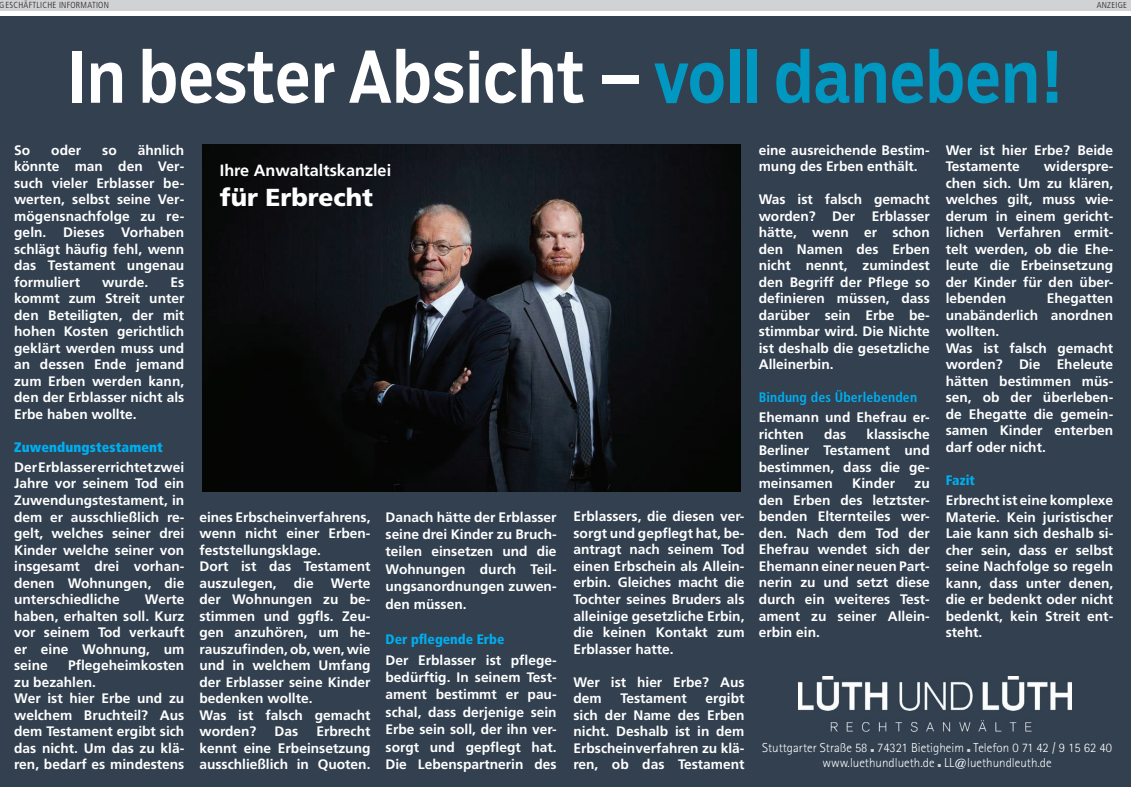
<style>
.page{position:relative;width:1131px;height:787px;background:#fff}
.page>*{position:absolute;margin:0;border:0;box-sizing:border-box;transform-origin:0 0}
.t1{font:500 70px "Salvo Sans Cond";letter-spacing:.01em;color:#fff}
.t2{font:900 24.62px "Frutiger";color:#fff}
.t3{font:700 16.25px "Frutiger";color:#fff}
.t4{font:700 13.75px/16.5px "Frutiger";color:#fff;text-align:justify}
.t5{font:700 condensed 13.75px "Frutiger";letter-spacing:.01em;color:#00aeef}
.t6{font:900 condensed 13.75px "Frutiger";color:#00aeef}
.t7{font:900 condensed 13.75px "Frutiger";letter-spacing:.01em;color:#00aeef}
.t8{font:300 13px/15.6px "Rotis Sans Serif";color:#fff;text-align:center}
.t9{font:300 condensed 8.75px "Frutiger";letter-spacing:.03em;color:#231f20}
.s1{color:#0098c1}
.s2{color:#d1d2d4}
</style>
<div class="page">
<div style="left:0;top:17px;width:1129px;height:770px;background:#324050"></div>
<img style="left:798px;top:676px;width:273px;height:55px">
<div style="left:0;top:0;width:1130px;height:11px;background:#d1d2d4"></div>
<img style="left:202px;top:144px;width:538px;height:347px">
<p class="t9" style="left:0;top:0;width:110px">GESCHÄFTLICHE INFORMATION</p>
<p class="t9" style="left:1096px;top:0;width:32px">ANZEIGE</p>
<h1 class="t1" style="left:67px;top:30px;width:997px">In bester Absicht – <span class="s1">voll daneben!</span></h1>
<p class="t4" style="left:14px;top:142px;width:172px;text-indent:124px">ähnlich könnte man den Ver&shy;such vieler Erblasser be&shy;werten, selbst seine Ver&shy;mögensnachfolge zu re&shy;geln. Dieses Vorhaben schlägt häufig fehl, wenn das Testament ungenau formuliert</p>
<p class="t4" style="left:14px;top:142px;width:18px">So</p>
<p class="t4" style="left:51px;top:142px;width:31px">oder</p>
<p class="t4" style="left:102px;top:142px;width:16px">so</p>
<p class="t4" style="left:102px;top:274px;width:47px">wurde.</p>
<p class="t4" style="left:14px;top:274px;width:172px;text-indent:156px">Es kommt zum Streit unter den Beteiligten, der mit hohen Kosten gerichtlich geklärt werden muss und an dessen Ende jemand zum Erben werden kann, den der Erblasser nicht als Erbe haben wollte.</p>
<p class="t7" style="left:14px;top:439px;width:150px">Zuwendungstestament</p>
<p class="t4" style="left:14px;top:459px;width:172px">Der Erblasser errichtet zwei Jahre vor seinem Tod ein Zuwendungstestament, in dem er ausschließlich re&shy;gelt, welches seiner drei Kinder welche seiner von insgesamt drei vorhan&shy;denen Wohnungen, die unterschiedliche</p>
<p class="t4" style="left:14px;top:591px;width:172px;text-indent:131px">Werte haben, erhalten soll. Kurz vor seinem Tod verkauft er eine Wohnung, um seine</p>
<p class="t4" style="left:14px;top:657px;width:172px;text-align:left;text-indent:54px">Pflegeheimkosten zu bezahlen.<br>Wer ist hier Erbe und zu welchem Bruchteil? Aus dem Testament ergibt sich das nicht. Um das zu klä&shy;ren, bedarf es mindestens</p>
<p class="t3" style="left:220px;top:161px;width:173px">Ihre Anwaltaltskanzlei</p>
<h2 class="t2" style="left:220px;top:182px;width:155px">für Erbrecht</h2>
<p class="t4" style="left:199px;top:508px;width:172px;text-align:left">eines Erbscheinverfahrens, wenn nicht einer Erben&shy;feststellungsklage.<br>Dort ist das Testament auszulegen,</p>
<p class="t4" style="left:294px;top:574px;width:21px">die</p>
<p class="t4" style="left:199px;top:574px;width:172px;text-align:left;text-indent:131px">Werte der Wohnungen zu be&shy;stimmen und ggfls. Zeu&shy;gen anzuhören, um he&shy;rauszufinden, ob, wen, wie und in welchem Umfang der Erblasser seine Kinder bedenken wollte.<br>Was ist falsch gemacht worden?</p>
<p class="t4" style="left:199px;top:723px;width:172px;text-indent:117px">Erbrecht kennt eine Erbeinsetzung ausschließlich in Quoten.</p>
<p class="t4" style="left:274px;top:723px;width:25px">Das</p>
<p class="t4" style="left:385px;top:508px;width:172px;line-height:17.4px">Danach hätte der Erblasser seine drei Kinder zu Bruch&shy;teilen einsetzen und die Wohnungen durch Teil&shy;ungsanordnungen zuwen&shy;den müssen.</p>
<p class="t6" style="left:385px;top:630px;width:120px">Der pflegende Erbe</p>
<p class="t4" style="left:385px;top:651px;width:172px;line-height:17.4px">Der Erblasser ist pflege&shy;bedürftig. In seinem Test&shy;ament bestimmt er pau&shy;schal, dass derjenige sein Erbe sein soll, der ihn ver&shy;sorgt und gepflegt hat.<br>Die Lebenspartnerin des</p>
<p class="t4" style="left:573px;top:508px;width:172px">Erblassers, die diesen ver&shy;sorgt und gepflegt hat, be&shy;antragt nach seinem Tod einen Erbschein als Allein&shy;erbin. Gleiches macht die Tochter seines Bruders als alleinige gesetzliche Erbin, die keinen Kontakt zum Erblasser hatte.</p>
<p class="t4" style="left:573px;top:673px;width:172px">Wer ist hier Erbe? Aus dem</p>
<p class="t4" style="left:573px;top:690px;width:172px;text-indent:132px">ergibt sich der Name des Erben nicht. Deshalb ist in dem Erbscheinverfahren zu klä&shy;ren, ob das Testament</p>
<p class="t4" style="left:620px;top:690px;width:68px">Testament</p>
<p class="t4" style="left:758px;top:142px;width:172px">eine ausreichende Bestim&shy;mung des Erben enthält.</p>
<p class="t4" style="left:758px;top:191px;width:172px">Was ist falsch gemacht worden? Der Erblasser hätte, wenn er schon den Namen des Erben nicht nennt, zumindest den Begriff der Pflege so definieren müssen, dass darüber sein Erbe be&shy;stimmbar wird. Die Nichte ist deshalb die gesetzliche Alleinerbin.</p>
<p class="t5" style="left:758px;top:389px;width:160px">Bindung des Überlebenden</p>
<p class="t4" style="left:758px;top:409px;width:172px">Ehemann und Ehefrau er&shy;richten</p>
<p class="t4" style="left:758px;top:426px;width:172px;text-indent:108px">klassische Berliner Testament und bestimmen, dass die ge&shy;meinsamen</p>
<p class="t4" style="left:824px;top:426px;width:24px">das</p>
<p class="t4" style="left:852px;top:475px;width:44px">Kinder</p>
<p class="t4" style="left:758px;top:475px;width:172px;text-indent:156px">zu den Erben des letztster&shy;benden Elternteiles wer&shy;den. Nach dem Tod der Ehefrau wendet sich der Ehemann einer neuen Part&shy;nerin zu und setzt diese durch ein weiteres Test&shy;ament zu seiner Allein&shy;erbin ein.</p>
<p class="t4" style="left:945px;top:142px;width:169px">Wer ist hier Erbe? Beide<br>Testamente</p>
<p class="t4" style="left:945px;top:158px;width:169px;text-indent:98px">widerspre&shy;chen sich. Um zu klären, welches gilt, muss wie&shy;derum in einem gericht&shy;lichen Verfahren ermit&shy;telt werden, ob die Ehe&shy;leute die Erbeinsetzung der Kinder für den über&shy;lebenden</p>
<p class="t4" style="left:945px;top:290px;width:169px;text-align:left;text-indent:101px">Ehegatten unabänderlich anordnen wollten.<br>Was ist falsch gemacht worden? Die Eheleute hätten bestimmen müs&shy;sen, ob der überleben&shy;de Ehegatte die gemein&shy;samen Kinder enterben darf oder nicht.</p>
<p class="t6" style="left:945px;top:472px;width:31px">Fazit</p>
<p class="t4" style="left:945px;top:492px;width:169px">Erbrecht ist eine komplexe Materie. Kein juristischer Laie kann sich deshalb si&shy;cher sein, dass er selbst seine Nachfolge so regeln kann, dass unter denen, die er bedenkt oder nicht bedenkt, kein Streit ent&shy;steht.</p>
<p class="t8" style="left:762px;top:739px;width:351px">Stuttgarter Straße 58 <span class="s2">■</span> 74321 Bietigheim <span class="s2">■</span> Telefon 0 71 42 / 9 15 62 40 www.luethundlueth.de <span class="s2">■</span> LL@luethundleuth.de</p>
</div>
